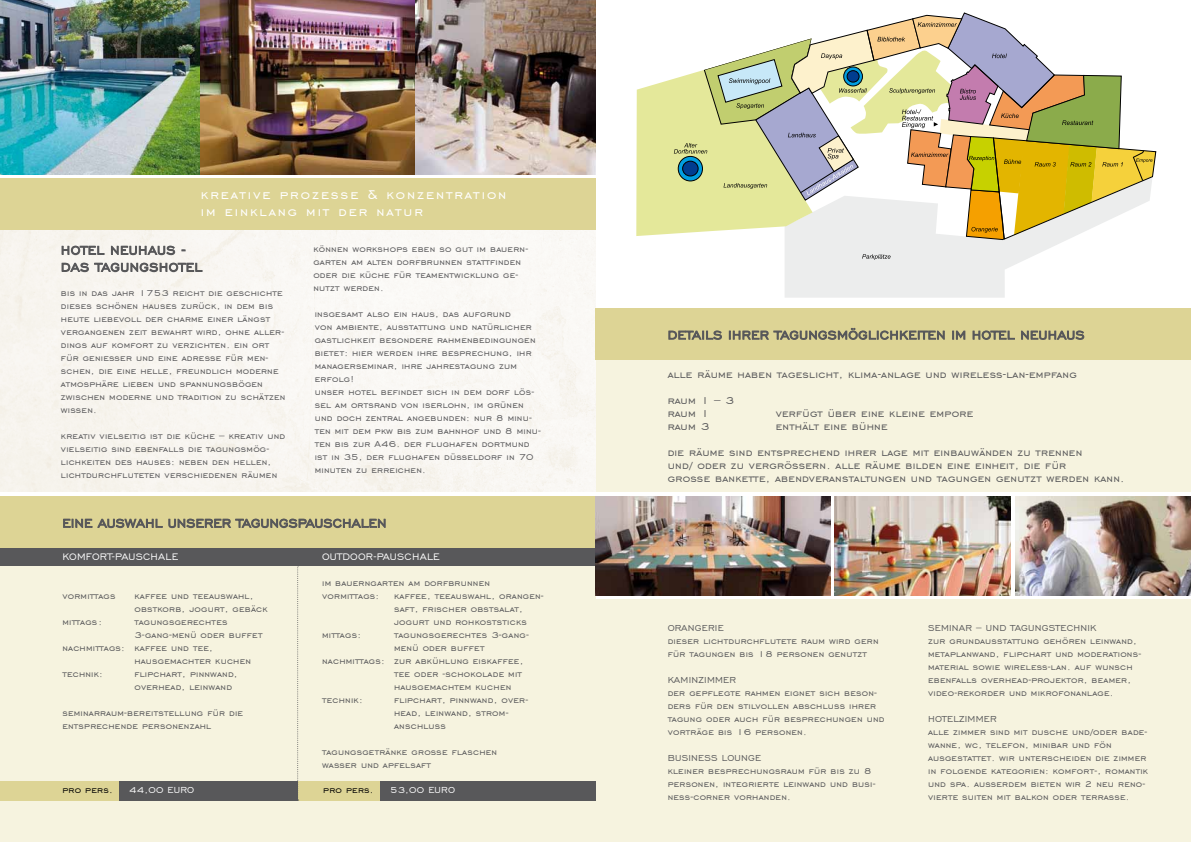
<style>
.page{position:relative;width:1191px;height:842px;background:#fff}
.page>*{position:absolute;margin:0;border:0;box-sizing:border-box;transform-origin:0 0}
.t1{font:16px/17px "Engravers Gothic BT";letter-spacing:.12em;color:#fff}
.t2{font:15px/17px "Engravers Gothic BT";letter-spacing:.04em;color:#58585a}
.t3{font:13px/26px "Engravers Gothic BT";letter-spacing:.02em;color:#58585a}
.t4{font:12px "Engravers Gothic BT";letter-spacing:.02em;color:#fff}
.t5{font:11.1px "Engravers Gothic BT";letter-spacing:.02em;color:#fff}
.t6{font:11.1px "Engravers Gothic BT";letter-spacing:.02em;color:#000}
.t7{font:11px/13px "Engravers Gothic BT";letter-spacing:.02em;color:#58585a}
</style>
<div class="page">
<div style="left:595px;top:356px;width:596px;height:136px;background:#f6f3df"></div>
<div style="left:595px;top:600px;width:596px;height:242px;background:#f6f3df"></div>
<div style="left:0;top:547px;width:595px;height:19px;background:#58585a"></div>
<div style="left:0;top:566px;width:595px;height:276px;background:#f6f3df"></div>
<div style="left:0;top:496px;width:599px;height:51px;background:#ddd495"></div>
<div style="left:595px;top:308px;width:596px;height:51px;background:#ddd495"></div>
<img style="left:0;top:0;width:595px;height:175px">
<svg style="left:785px;top:240px;width:281px;height:58px;fill:#eceded"></svg>
<svg style="left:862px;top:254px;width:28px;height:6px"></svg>
<svg style="left:636px;top:13px;width:520px;height:227px"></svg>
<div style="left:0;top:179px;width:595px;height:51px;background:#ddd495"></div>
<svg style="left:62px;top:246px;width:42px;height:9px"></svg>
<svg style="left:111px;top:246px;width:64px;height:9px"></svg>
<svg style="left:62px;top:263px;width:140px;height:9px"></svg>
<svg style="left:63px;top:519px;width:322px;height:9px"></svg>
<svg style="left:668px;top:331px;width:54px;height:9px"></svg>
<svg style="left:729px;top:328px;width:215px;height:12px"></svg>
<svg style="left:952px;top:331px;width:13px;height:9px"></svg>
<svg style="left:972px;top:331px;width:42px;height:9px"></svg>
<svg style="left:1021px;top:331px;width:63px;height:9px"></svg>
<div style="left:0;top:781px;width:119px;height:20px;background:#ddd495"></div>
<div style="left:119px;top:781px;width:179px;height:20px;background:#58585a"></div>
<div style="left:298px;top:781px;width:82px;height:20px;background:#ddd495"></div>
<div style="left:380px;top:781px;width:215px;height:20px;background:#58585a"></div>
<svg style="left:297px;top:566px;width:2px;height:235px"></svg>
<img style="left:834px;top:496px;width:176px;height:99px">
<img style="left:1015px;top:496px;width:176px;height:99px">
<img style="left:595px;top:496px;width:235px;height:99px">
<h1 class="t1" style="left:201px;top:186px;width:307px">kreative prozesse &amp; konzentration im einklang mit der natur</h1>
<h2 class="t2" style="left:61px;top:242px;width:143px">HOTEL NEUHAUS -<br>DAS TAGUNGSHOTEL</h2>
<p class="t7" style="left:313px;top:242px;width:216px">können workshops eben so gut im bauern&shy;garten am alten dorfbrunnen stattfinden oder die küche für teamentwicklung ge&shy;nutzt werden.</p>
<p class="t7" style="left:61px;top:286px;width:226px">bis in das jahr 1753 reicht die geschichte dieses schönen hauses zurück, in dem bis heute liebevoll der charme einer längst vergangenen zeit bewahrt wird, ohne aller&shy;dings auf komfort zu verzichten. ein ort für geniesser und eine adresse für men&shy;schen, die eine helle, freundlich moderne atmosphäre lieben und spannungsbögen zwischen moderne und tradition zu schätzen wissen.</p>
<p class="t7" style="left:61px;top:429px;width:226px">kreativ vielseitig ist die küche – kreativ und vielseitig sind ebenfalls die tagungsmög&shy;lichkeiten des hauses: neben den hellen, lichtdurchfluteten verschiedenen räumen</p>
<p class="t7" style="left:315px;top:307px;width:228px">insgesamt also ein haus, das aufgrund<br>von ambiente, ausstattung und natürlicher gastlichkeit besondere rahmenbedingungen bietet: hier werden ihre besprechung, ihr managerseminar, ihre jahrestagung zum erfolg!<br>unser hotel befindet sich in dem dorf lös&shy;sel am ortsrand von iserlohn, im grünen und doch zentral angebunden: nur 8 minu&shy;ten mit dem pkw bis zum bahnhof und 8 minu&shy;ten bis zur A46. der flughafen dortmund ist in 35, der flughafen düsseldorf in 70 minuten zu erreichen.</p>
<p class="t4" style="left:62px;top:550px;width:117px">KOMFORT-PAUSCHALE</p>
<p class="t4" style="left:322px;top:550px;width:119px">OUTDOOR-PAUSCHALE</p>
<p class="t7" style="left:322px;top:576px;width:169px">im bauerngarten am dorfbrunnen vormittags:</p>
<p class="t7" style="left:394px;top:589px;width:151px">kaffee, teeauswahl, orangen&shy;saft, frischer obstsalat, jogurt und rohkoststicks</p>
<p class="t7" style="left:62px;top:589px;width:55px">vormittags</p>
<p class="t7" style="left:134px;top:589px;width:135px">kaffee und teeauswahl, obstkorb, jogurt, gebäck</p>
<p class="t7" style="left:62px;top:615px;width:41px">mittags:</p>
<p class="t7" style="left:134px;top:615px;width:95px">tagungsgerechtes</p>
<p class="t7" style="left:134px;top:628px;width:130px">3-gang-menü oder buffet</p>
<p class="t7" style="left:62px;top:641px;width:152px">nachmittags: kaffee und tee,</p>
<p class="t7" style="left:134px;top:654px;width:118px">hausgemachter kuchen</p>
<p class="t7" style="left:62px;top:667px;width:42px">technik:</p>
<p class="t7" style="left:134px;top:667px;width:105px">flipchart, pinnwand, overhead, leinwand</p>
<p class="t7" style="left:62px;top:706px;width:182px">seminarraum-bereitstellung für die entsprechende personenzahl</p>
<p class="t7" style="left:322px;top:628px;width:40px">mittags:</p>
<p class="t7" style="left:394px;top:628px;width:136px">tagungsgerechtes 3-gang-</p>
<p class="t7" style="left:394px;top:641px;width:92px">menü oder buffet</p>
<p class="t7" style="left:322px;top:654px;width:203px">nachmittags: zur abkühlung eiskaffee,</p>
<p class="t7" style="left:394px;top:667px;width:129px">tee oder -schokolade mit</p>
<p class="t7" style="left:394px;top:680px;width:119px">hausgemachtem kuchen</p>
<p class="t7" style="left:322px;top:693px;width:42px">technik:</p>
<p class="t7" style="left:394px;top:693px;width:136px">flipchart, pinnwand, over&shy;head, leinwand, strom&shy;anschluss</p>
<p class="t7" style="left:322px;top:745px;width:176px">tagungsgetränke große flaschen wasser und apfelsaft</p>
<p class="t6" style="left:62px;top:784px;width:52px">pro pers.</p>
<p class="t5" style="left:129px;top:784px;width:67px">44,00 EURO</p>
<p class="t6" style="left:323px;top:784px;width:52px">pro pers.</p>
<p class="t5" style="left:390px;top:784px;width:67px">53,00 EURO</p>
<p class="t3" style="left:667px;top:361px;width:410px">alle räume haben tageslicht, klima-anlage und wireless-lan-empfang raum 1 – 3</p>
<p class="t3" style="left:667px;top:400px;width:43px">raum 1</p>
<p class="t3" style="left:775px;top:400px;width:199px">verfügt über eine kleine empore</p>
<p class="t3" style="left:667px;top:413px;width:43px">raum 3</p>
<p class="t3" style="left:667px;top:413px;width:416px;text-indent:108px">enthält eine bühne<br>die räume sind entsprechend ihrer lage mit einbauwänden zu trennen</p>
<p class="t3" style="left:667px;top:459px;width:458px;line-height:13px">und/ oder zu vergrössern. alle räume bilden eine einheit, die für<br>grosse bankette, abendveranstaltungen und tagungen genutzt werden kann.</p>
<p class="t7" style="left:667px;top:621px;width:212px">ORANGERIE<br>dieser lichtdurchflutete raum wird gern für tagungen bis 18 personen genutzt</p>
<p class="t7" style="left:667px;top:673px;width:218px">KAMINZIMMER<br>der gepflegte rahmen eignet sich beson&shy;ders für den stilvollen abschluss ihrer tagung oder auch für besprechungen und vorträge bis 16 personen.</p>
<p class="t7" style="left:667px;top:751px;width:209px">BUSINESS LOUNGE<br>kleiner besprechungsraum für bis zu 8 personen, integrierte leinwand und busi&shy;ness-corner vorhanden.</p>
<p class="t7" style="left:928px;top:621px;width:215px">SEMINAR – UND TAGUNGSTECHNIK<br>zur grundausstattung gehören leinwand, metaplanwand, flipchart und moderations&shy;material sowie wireless-lan. auf wunsch ebenfalls overhead-projektor, beamer, video-rekorder und mikrofonanlage.</p>
<p class="t7" style="left:928px;top:712px;width:221px">HOTELZIMMER<br>alle zimmer sind mit dusche und/oder bade&shy;wanne, wc, telefon, minibar und fön ausgestattet. wir unterscheiden die zimmer in folgende kategorien: komfort-, romantik und spa. ausserdem bieten wir 2 neu reno&shy;vierte suiten mit balkon oder terrasse.</p>
</div>
